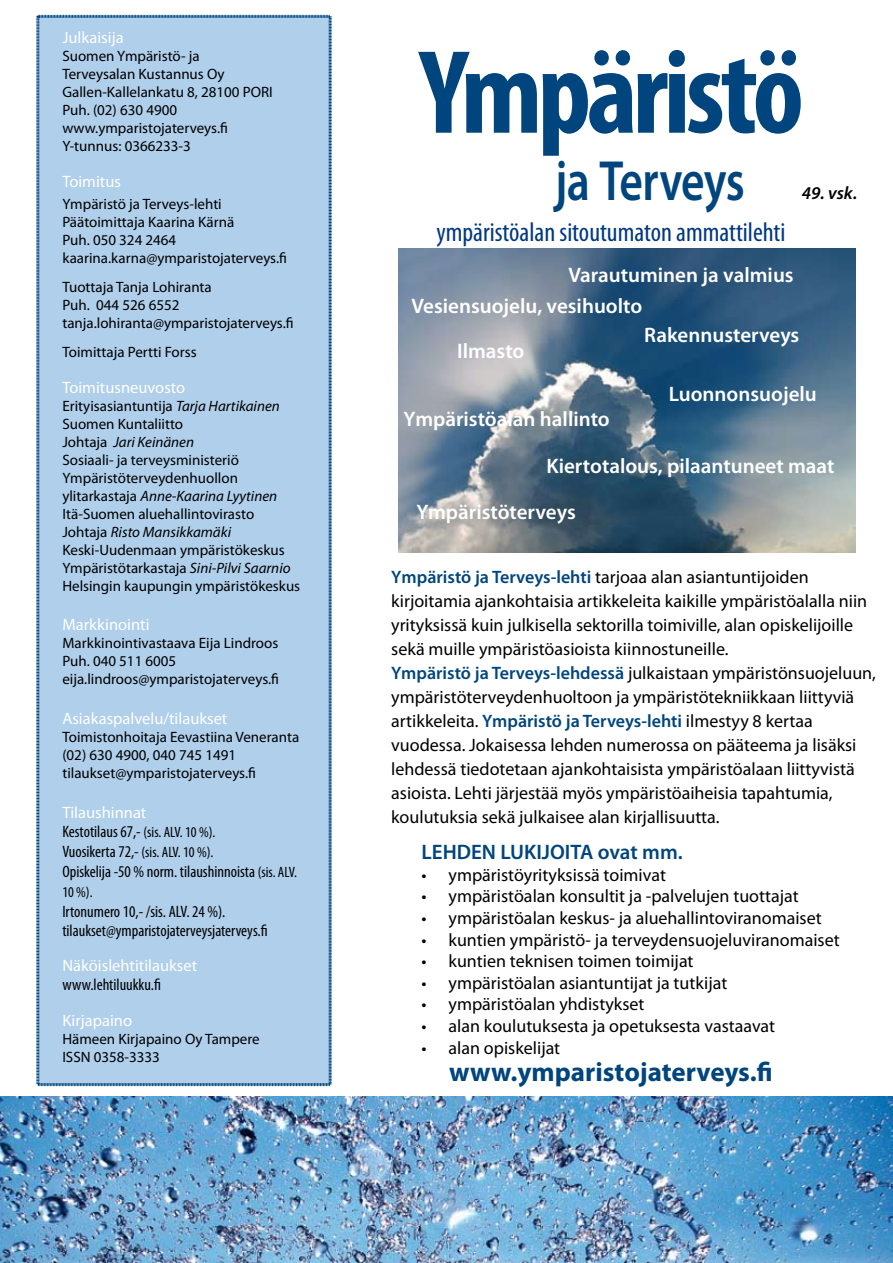
<style>
.page{position:relative;width:893px;height:1263px;background:#fff}
.page>*{position:absolute;margin:0;border:0;box-sizing:border-box;transform-origin:0 0}
.t1{font:700 condensed 120px "Myriad Pro";letter-spacing:-.04em;color:#00457d}
.t2{font:600 57px "Myriad Pro";letter-spacing:-.015em;color:#00457d;scale:.8 1}
.t3{font:condensed 27px "Myriad Pro";color:#003882}
.t4{font:700 27px "Myriad Pro";color:#00457d}
.t5{font:600 21px "Myriad Pro";color:#fff}
.t6{font:600 21px "Myriad Pro";color:#00457d}
.t7{font:18px/24px "Myriad Pro";color:#000}
.t8{font:italic 600 18px "Myriad Pro";color:#000}
.t9{font:condensed 16.5px/19.8px "Myriad Pro";color:#000}
.t10{font:16.5px "Myriad Pro";color:#fff}
.t11{font:15px/18px "Myriad Pro";color:#000}
.t12{font:condensed 15px "Myriad Pro";color:#000}
.s1{font-style:italic}
.s2{font-stretch:normal;color:#fff}
.s3{font-size:15px}
.s4{font-weight:600;color:#00457d}
</style>
<div class="page">
<img style="left:0;top:1097px;width:893px;height:166px">
<svg style="left:36px;top:14px;width:296px;height:1073px;background:#a2c4e1"></svg>
<div style="left:62px;top:30px;width:247px;height:1038px;background:#afcfeb"></div>
<img style="left:398px;top:248px;width:457px;height:305px">
<p class="t10" style="left:62px;top:28px;width:63px">Julkaisija</p>
<p class="t11" style="left:62px;top:47px;width:212px">Suomen Ympäristö- ja<br>Terveysalan Kustannus Oy<br>Gallen-Kallelankatu 8, 28100 PORI<br>Puh. (02) 630 4900 www.ymparistojaterveys.fi<br>Y-tunnus: 0366233-3</p>
<p class="t10" style="left:62px;top:172px;width:60px">Toimitus</p>
<p class="t11" style="left:62px;top:195px;width:226px">Ympäristö ja Terveys-lehti<br>Päätoimittaja Kaarina Kärnä<br>Puh. 050 324 2464 kaarina.karna@ymparistojaterveys.fi</p>
<p class="t11" style="left:62px;top:278px;width:233px">Tuottaja Tanja Lohiranta<br>Puh. 044 526 6552 tanja.lohiranta@ymparistojaterveys.fi</p>
<p class="t11" style="left:62px;top:342px;width:136px">Toimittaja Pertti Forss</p>
<p class="t10" style="left:62px;top:377px;width:124px">Toimitusneuvosto</p>
<p class="t11" style="left:62px;top:396px;width:239px">Erityisasiantuntija <span class="s1">Tarja Hartikainen </span>Suomen Kuntaliitto<br>Johtaja <span class="s1">Jari Keinänen<br></span>Sosiaali- ja terveysministeriö Ympäristöterveydenhuollon ylitarkastaja <span class="s1">Anne-Kaarina Lyytinen </span>Itä-Suomen aluehallintovirasto Johtaja <span class="s1">Risto Mansikkamäki </span>Keski-Uudenmaan ympäristökeskus Ympäristötarkastaja <span class="s1">Sini-Pilvi Saarnio </span>Helsingin kaupungin ympäristökeskus</p>
<p class="t10" style="left:62px;top:615px;width:89px">Markkinointi</p>
<p class="t11" style="left:62px;top:634px;width:218px">Markkinointivastaava Eija Lindroos<br>Puh. 040 511 6005 eija.lindroos@ymparistojaterveys.fi</p>
<p class="t10" style="left:62px;top:708px;width:167px">Asiakaspalvelu/tilaukset</p>
<p class="t11" style="left:62px;top:728px;width:238px">Toimistonhoitaja Eevastiina Veneranta (02) 630 4900, 040 745 1491 tilaukset@ymparistojaterveys.fi</p>
<p class="t9" style="left:62px;top:802px;width:236px"><span class="s2">Tilaushinnat<br></span>Kestotilaus 67,- <span class="s3">(sis. ALV. 10 %).<br></span>Vuosikerta 72,- <span class="s3">(sis. ALV. 10 %).<br></span>Opiskelija -50 % norm. tilaushinnoista <span class="s3">(sis. ALV.</span></p>
<p class="t12" style="left:62px;top:883px;width:32px">10 %).</p>
<p class="t9" style="left:62px;top:901px;width:207px">Irtonumero 10,- /sis. ALV. 24 %). tilaukset@ymparistojaterveysjaterveys.fi</p>
<p class="t10" style="left:62px;top:955px;width:136px">Näköislehtitilaukset</p>
<p class="t9" style="left:62px;top:975px;width:100px">www.lehtiluukku.fi</p>
<p class="t10" style="left:62px;top:1011px;width:71px">Kirjapaino</p>
<p class="t11" style="left:62px;top:1030px;width:199px">Hämeen Kirjapaino Oy Tampere<br>ISSN 0358-3333</p>
<h1 class="t1" style="left:420px;top:18px;width:386px">Ympäristö</h1>
<h2 class="t2" style="left:555px;top:144px;width:239px">ja Terveys</h2>
<h3 class="t3" style="left:436px;top:216px;width:351px">ympäristöalan sitoutumaton ammattilehti</h3>
<p class="t5" style="left:568px;top:261px;width:227px">Varautuminen ja valmius</p>
<p class="t5" style="left:411px;top:293px;width:232px">Vesiensuojelu, vesihuolto</p>
<p class="t8" style="left:802px;top:182px;width:57px">49. vsk.</p>
<p class="t5" style="left:457px;top:337px;width:69px">Ilmasto</p>
<p class="t5" style="left:404px;top:405px;width:208px">Ympäristöalan hallinto</p>
<p class="t5" style="left:644px;top:321px;width:157px">Rakennusterveys</p>
<p class="t5" style="left:669px;top:381px;width:150px">Luonnonsuojelu</p>
<p class="t5" style="left:546px;top:452px;width:290px">Kiertotalous, pilaantuneet maat</p>
<p class="t5" style="left:416px;top:499px;width:161px">Ympäristöterveys</p>
<p class="t7" style="left:391px;top:565px;width:486px"><span class="s4">Ympäristö ja Terveys-lehti</span> tarjoaa alan asiantuntijoiden kirjoitamia ajankohtaisia artikkeleita kaikille ympäristöalalla niin yrityksissä kuin julkisella sektorilla toimiville, alan opiskelijoille sekä muille ympäristöasioista kiinnostuneille.<br><span class="s4">Ympäristö ja Terveys-lehdessä</span> julkaistaan ympäristönsuojeluun, ympäristöterveydenhuoltoon ja ympäristötekniikkaan liittyviä artikkeleita. <span class="s4">Ympäristö ja Terveys-lehti</span> ilmestyy 8 kertaa vuodessa. Jokaisessa lehden numerossa on pääteema ja lisäksi lehdessä tiedotetaan ajankohtaisista ympäristöalaan liittyvistä asioista. Lehti järjestää myös ympäristöaiheisia tapahtumia, koulutuksia sekä julkaisee alan kirjallisuutta.</p>
<p class="t6" style="left:422px;top:839px;width:263px">LEHDEN LUKIJOITA ovat mm.</p>
<p class="t7" style="left:422px;top:862px;width:246px">• ympäristöyrityksissä toimivat</p>
<p class="t7" style="left:422px;top:884px;width:379px">• ympäristöalan konsultit ja -palvelujen tuottajat</p>
<p class="t7" style="left:422px;top:905px;width:402px">• ympäristöalan keskus- ja aluehallintoviranomaiset</p>
<p class="t7" style="left:422px;top:927px;width:420px">• kuntien ympäristö- ja terveydensuojeluviranomaiset</p>
<p class="t7" style="left:422px;top:949px;width:273px">• kuntien teknisen toimen toimijat</p>
<p class="t7" style="left:422px;top:970px;width:307px">• ympäristöalan asiantuntijat ja tutkijat</p>
<p class="t7" style="left:422px;top:992px;width:224px">• ympäristöalan yhdistykset</p>
<p class="t7" style="left:422px;top:1013px;width:355px">• alan koulutuksesta ja opetuksesta vastaavat</p>
<p class="t7" style="left:422px;top:1035px;width:140px">• alan opiskelijat</p>
<h3 class="t4" style="left:449px;top:1054px;width:325px">www.ymparistojaterveys.fi</h3>
</div>
